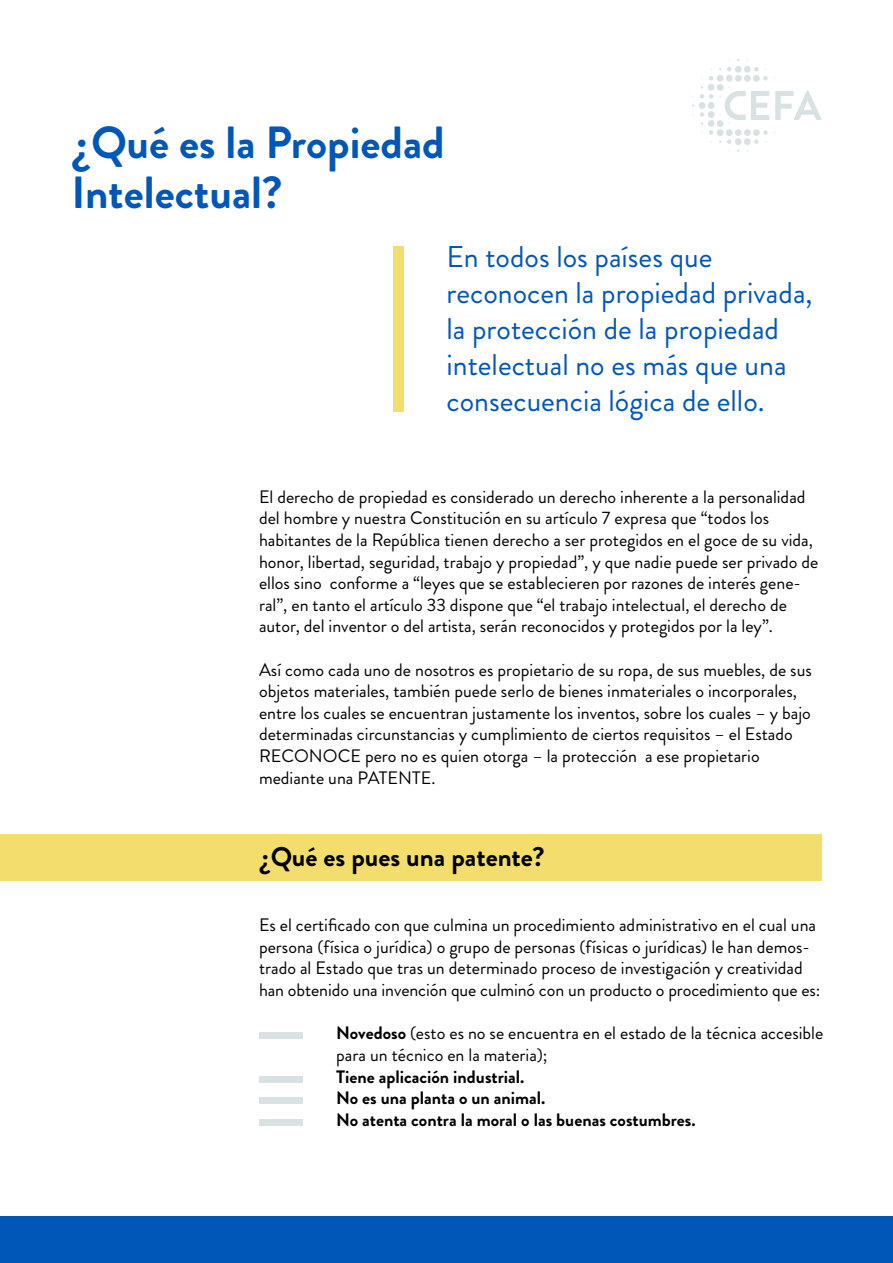
<style>
.page{position:relative;width:893px;height:1263px;background:#fff}
.page>*{position:absolute;margin:0;border:0;box-sizing:border-box;transform-origin:0 0}
.t1{font:700 45px/49.1px "Brandon Grotesque";color:#0057b8}
.t2{font:30px/36px "Brandon Grotesque";color:#0057b8}
.t3{font:700 27px "Brandon Grotesque";color:#000}
.t4{font:18px/21.6px "Brandon Grotesque";color:#000}
.t5{font:700 18px/21.6px "Brandon Grotesque";color:#000}
.s1{font-weight:700}
</style>
<div class="page">
<div style="left:0;top:834px;width:821px;height:47px;background:#f3dd6d"></div>
<div style="left:0;top:1216px;width:893px;height:47px;background:#0057b8"></div>
<svg style="left:727px;top:67px;width:4px;height:4px"></svg>
<div style="left:717px;top:75px;width:7px;height:7px;background:#d9e1e2;border-radius:50%"></div>
<svg style="left:709px;top:76px;width:4px;height:5px"></svg>
<div style="left:708px;top:84px;width:6px;height:7px;background:#d9e1e2;border-radius:50%"></div>
<div style="left:735px;top:66px;width:7px;height:7px;background:#d9e1e2;border-radius:50%"></div>
<div style="left:744px;top:66px;width:7px;height:7px;background:#d9e1e2;border-radius:50%"></div>
<div style="left:726px;top:75px;width:7px;height:7px;background:#d9e1e2;border-radius:50%"></div>
<div style="left:735px;top:75px;width:7px;height:7px;background:#d9e1e2;border-radius:50%"></div>
<div style="left:744px;top:75px;width:7px;height:7px;background:#d9e1e2;border-radius:50%"></div>
<div style="left:717px;top:84px;width:7px;height:7px;background:#d9e1e2;border-radius:50%"></div>
<svg style="left:700px;top:94px;width:13px;height:5px"></svg>
<div style="left:699px;top:102px;width:6px;height:7px;background:#d9e1e2;border-radius:50%"></div>
<div style="left:708px;top:102px;width:6px;height:7px;background:#d9e1e2;border-radius:50%"></div>
<div style="left:708px;top:111px;width:6px;height:7px;background:#d9e1e2;border-radius:50%"></div>
<div style="left:753px;top:75px;width:7px;height:7px;background:#e5eaeb;border-radius:50%"></div>
<svg style="left:754px;top:67px;width:14px;height:14px"></svg>
<div style="left:708px;top:120px;width:6px;height:7px;background:#d9e1e2;border-radius:50%"></div>
<div style="left:717px;top:120px;width:7px;height:7px;background:#d9e1e2;border-radius:50%"></div>
<svg style="left:700px;top:112px;width:13px;height:23px"></svg>
<div style="left:717px;top:129px;width:7px;height:7px;background:#d9e1e2;border-radius:50%"></div>
<div style="left:726px;top:129px;width:7px;height:7px;background:#d9e1e2;border-radius:50%"></div>
<div style="left:735px;top:129px;width:7px;height:7px;background:#d9e1e2;border-radius:50%"></div>
<div style="left:744px;top:129px;width:7px;height:7px;background:#d9e1e2;border-radius:50%"></div>
<svg style="left:727px;top:139px;width:4px;height:5px"></svg>
<div style="left:735px;top:138px;width:7px;height:7px;background:#d9e1e2;border-radius:50%"></div>
<div style="left:753px;top:129px;width:7px;height:7px;background:#e2e8e9;border-radius:50%"></div>
<div style="left:744px;top:138px;width:7px;height:7px;background:#d9e1e2;border-radius:50%"></div>
<svg style="left:754px;top:130px;width:14px;height:14px"></svg>
<svg style="left:775px;top:91px;width:47px;height:29px"></svg>
<svg style="left:720px;top:87px;width:49px;height:37px"></svg>
<div style="left:393px;top:246px;width:11px;height:166px;background:#f3dd6d"></div>
<div style="left:259px;top:1076px;width:44px;height:6px;background:#d9e1e2"></div>
<div style="left:259px;top:1097px;width:44px;height:7px;background:#d9e1e2"></div>
<div style="left:259px;top:1119px;width:44px;height:7px;background:#d9e1e2"></div>
<div style="left:259px;top:1032px;width:44px;height:7px;background:#d9e1e2"></div>
<h1 class="t1" style="left:72px;top:119px;width:375px">¿Qué es la Propiedad<br>Intelectual?</h1>
<h2 class="t2" style="left:446px;top:239px;width:368px">En todos los países que reconocen la propiedad privada, la protección de la propiedad intelectual no es más que una consecuencia lógica de ello.</h2>
<p class="t4" style="left:259px;top:486px;width:561px">El derecho de propiedad es considerado un derecho inherente a la personalidad del hombre y nuestra Constitución en su artículo 7 expresa que “todos los habitantes de la República tienen derecho a ser protegidos en el goce de su vida, honor, libertad, seguridad, trabajo y propiedad”, y que nadie puede ser privado de ellos sino conforme a “leyes que se establecieren por razones de interés gene&shy;ral”, en tanto el artículo 33 dispone que “el trabajo intelectual, el derecho de autor, del inventor o del artista, serán reconocidos y protegidos por la ley”.</p>
<p class="t4" style="left:259px;top:659px;width:554px">Así como cada uno de nosotros es propietario de su ropa, de sus muebles, de sus objetos materiales, también puede serlo de bienes inmateriales o incorporales, entre los cuales se encuentran justamente los inventos, sobre los cuales – y bajo determinadas circunstancias y cumplimiento de ciertos requisitos – el Estado RECONOCE pero no es quien otorga – la protección a ese propietario mediante una PATENTE.</p>
<h3 class="t3" style="left:259px;top:838px;width:287px">¿Qué es pues una patente?</h3>
<p class="t4" style="left:259px;top:914px;width:563px">Es el certificado con que culmina un procedimiento administrativo en el cual una persona (física o jurídica) o grupo de personas (físicas o jurídicas) le han demos&shy;trado al Estado que tras un determinado proceso de investigación y creatividad han obtenido una invención que culminó con un producto o procedimiento que es:</p>
<p class="t4" style="left:336px;top:1022px;width:488px"><span class="s1">Novedoso</span> (esto es no se encuentra en el estado de la técnica accesible para un técnico en la materia);</p>
<p class="t5" style="left:336px;top:1066px;width:361px">Tiene aplicación industrial.<br>No es una planta o un animal.<br>No atenta contra la moral o las buenas costumbres.</p>
</div>
